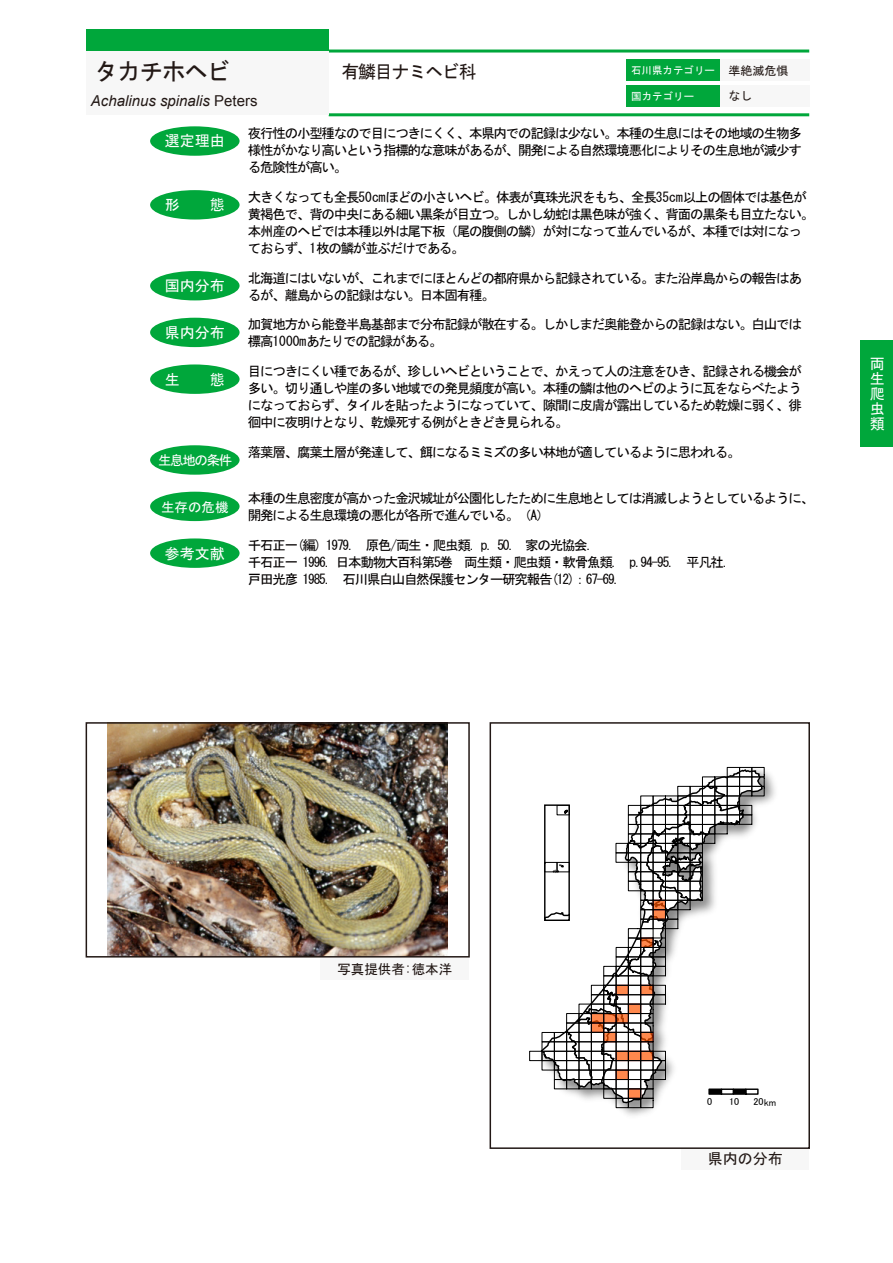
<style>
.page{position:relative;width:893px;height:1263px;background:#fff}
.page>*{position:absolute;margin:0;border:0;box-sizing:border-box;transform-origin:0 0}
.t1{font:24px "MS Gothic";letter-spacing:-.07em;color:#221815}
.t2{font:18px "MS Gothic";letter-spacing:-.07em;color:#221815}
.t3{font:15px/15px "MS Gothic";color:#fff;text-align:justify}
.t4{font:italic 15px "Arial";color:#221815}
.t5{font:15px "MS Gothic";color:#221815}
.t6{font:13.5px/17px "MS Gothic";letter-spacing:-.09em;color:#040000}
.t7{font:13.5px "MS Gothic";letter-spacing:-.1em;color:#fff}
.t8{font:13.5px "MS Gothic";color:#221815}
.t9{font:12px "MS Gothic";color:#221815}
.t10{font:10.5px "MS Gothic";color:#fff}
.t11{font:10.05px "MS UI Gothic";color:#000}
.s1{font-size:12px;color:#221815}
.s2{font-style:normal}
</style>
<div class="page">
<div style="left:720px;top:60px;width:89px;height:21px;background:#f7f7f7"></div>
<hr style="left:329px;top:50px;width:480px;height:3px;background:#00a73b">
<hr style="left:329px;top:113px;width:480px;height:3px;background:#00a73b">
<div style="left:626px;top:60px;width:94px;height:21px;background:#00a73b"></div>
<div style="left:86px;top:30px;width:243px;height:21px;background:#00a73b"></div>
<div style="left:86px;top:51px;width:243px;height:64px;background:#f7f7f7"></div>
<div style="left:720px;top:85px;width:89px;height:21px;background:#f7f7f7"></div>
<div style="left:626px;top:85px;width:94px;height:21px;background:#00a73b"></div>
<div style="left:150px;top:271px;width:90px;height:29px;background:#00a73b;border-radius:50%"></div>
<div style="left:150px;top:318px;width:90px;height:29px;background:#00a73b;border-radius:50%"></div>
<div style="left:150px;top:190px;width:90px;height:30px;background:#00a73b;border-radius:50%"></div>
<div style="left:150px;top:126px;width:90px;height:30px;background:#00a73b;border-radius:50%"></div>
<div style="left:150px;top:364px;width:90px;height:30px;background:#00a73b;border-radius:50%"></div>
<div style="left:150px;top:492px;width:90px;height:29px;background:#00a73b;border-radius:50%"></div>
<div style="left:150px;top:538px;width:90px;height:30px;background:#00a73b;border-radius:50%"></div>
<div style="left:150px;top:445px;width:90px;height:30px;background:#00a73b;border-radius:50%"></div>
<div style="left:682px;top:1148px;width:127px;height:21px;background:#f7f7f7"></div>
<div style="left:860px;top:340px;width:33px;height:106px;background:#00a73b"></div>
<img style="left:107px;top:725px;width:340px;height:229px">
<div style="left:86px;top:722px;width:384px;height:235px;border:2px solid #221815"></div>
<div style="left:320px;top:958px;width:149px;height:21px;background:#f7f7f7"></div>
<div style="left:490px;top:722px;width:320px;height:427px;border:2px solid #221815"></div>
<img style="left:506px;top:766px;width:285px;height:383px">
<svg style="left:529px;top:767px;width:236px;height:341px"></svg>
<div style="left:709px;top:1089px;width:12px;height:5px;background:#000"></div>
<div style="left:708px;top:1088px;width:14px;height:7px;border:1px solid #000"></div>
<div style="left:721px;top:1088px;width:13px;height:7px;border:1px solid #000"></div>
<div style="left:733px;top:1089px;width:13px;height:5px;background:#000"></div>
<div style="left:733px;top:1088px;width:13px;height:7px;border:1px solid #000"></div>
<div style="left:745px;top:1088px;width:14px;height:7px;border:1px solid #000"></div>
<h1 class="t1" style="left:95px;top:60px;width:137px">タカチホヘビ</h1>
<h2 class="t2" style="left:341px;top:63px;width:137px">有鱗目ナミヘビ科</h2>
<p class="t10" style="left:631px;top:65px;width:159px">石川県カテゴリー <span class="s1">準絶滅危惧</span></p>
<p class="t10" style="left:631px;top:91px;width:64px">国カテゴリー</p>
<p class="t9" style="left:728px;top:89px;width:25px">なし</p>
<p class="t4" style="left:91px;top:91px;width:168px">Achalinus spinalis <span class="s2">Peters</span></p>
<p class="t3" style="left:165px;top:134px;width:61px">選定理由</p>
<p class="t3" style="left:165px;top:197px;width:61px">形　　態</p>
<p class="t3" style="left:165px;top:278px;width:61px">国内分布</p>
<p class="t3" style="left:165px;top:325px;width:61px">県内分布</p>
<p class="t3" style="left:165px;top:372px;width:61px">生　　態</p>
<p class="t7" style="left:158px;top:453px;width:76px">生息地の条件</p>
<p class="t7" style="left:161px;top:500px;width:69px">生存の危機</p>
<p class="t3" style="left:165px;top:546px;width:61px">参考文献</p>
<p class="t6" style="left:248px;top:125px;width:556px;text-align:justify">夜行性の小型種なので目につきにくく、本県内での記録は少ない。本種の生息にはその地域の生物多様性がかなり高いという指標的な意味があるが、開発による自然環境悪化によりその生息地が減少する危険性が高い。</p>
<p class="t6" style="left:248px;top:188px;width:568px">大きくなっても全長50cmほどの小さいヘビ。体表が真珠光沢をもち、全長35cm以上の個体では基色が黄褐色で、背の中央にある細い黒条が目立つ。しかし幼蛇は黒色味が強く、背面の黒条も目立たない。本州産のヘビでは本種以外は尾下板（尾の腹側の鱗）が対になって並んでいるが、本種では対になっておらず、1枚の鱗が並ぶだけである。</p>
<p class="t6" style="left:248px;top:269px;width:556px">北海道にはいないが、これまでにほとんどの都府県から記録されている。また沿岸島からの報告はあるが、離島からの記録はない。日本固有種。</p>
<p class="t6" style="left:248px;top:316px;width:556px">加賀地方から能登半島基部まで分布記録が散在する。しかしまだ奥能登からの記録はない。白山では標高1000mあたりでの記録がある。</p>
<p class="t6" style="left:248px;top:363px;width:556px;text-align:justify">目につきにくい種であるが、珍しいヘビということで、かえって人の注意をひき、記録される機会が多い。切り通しや崖の多い地域での発見頻度が高い。本種の鱗は他のヘビのように瓦をならべたようになっておらず、タイルを貼ったようになっていて、隙間に皮膚が露出しているため乾燥に弱く、徘徊中に夜明けとなり、乾燥死する例がときどき見られる。</p>
<p class="t6" style="left:248px;top:443px;width:494px">落葉層、腐葉土層が発達して、餌になるミミズの多い林地が適しているように思われる。</p>
<p class="t6" style="left:248px;top:490px;width:568px">本種の生息密度が高かった金沢城址が公園化したために生息地としては消滅しようとしているように、開発による生息環境の悪化が各所で進んでいる。（A）</p>
<p class="t6" style="left:248px;top:537px;width:483px">千石正一(編) 1979.　原色/両生・爬虫類. p. 50. 家の光協会.<br>千石正一 1996. 日本動物大百科第5巻　両生類・爬虫類・軟骨魚類.　p.94-95.　平凡社.戸田光彦 1985.　石川県白山自然保護センター研究報告(12)：67-69.</p>
<p class="t3" style="left:870px;top:356px;width:16px">両生爬虫類</p>
<p class="t8" style="left:337px;top:962px;width:116px">写真提供者:徳本洋</p>
<p class="t11" style="left:707px;top:1096px;width:7px">0</p>
<p class="t11" style="left:729px;top:1096px;width:12px">10</p>
<p class="t11" style="left:753px;top:1097px;width:24px">20km</p>
<p class="t5" style="left:708px;top:1151px;width:76px">県内の分布</p>
</div>
